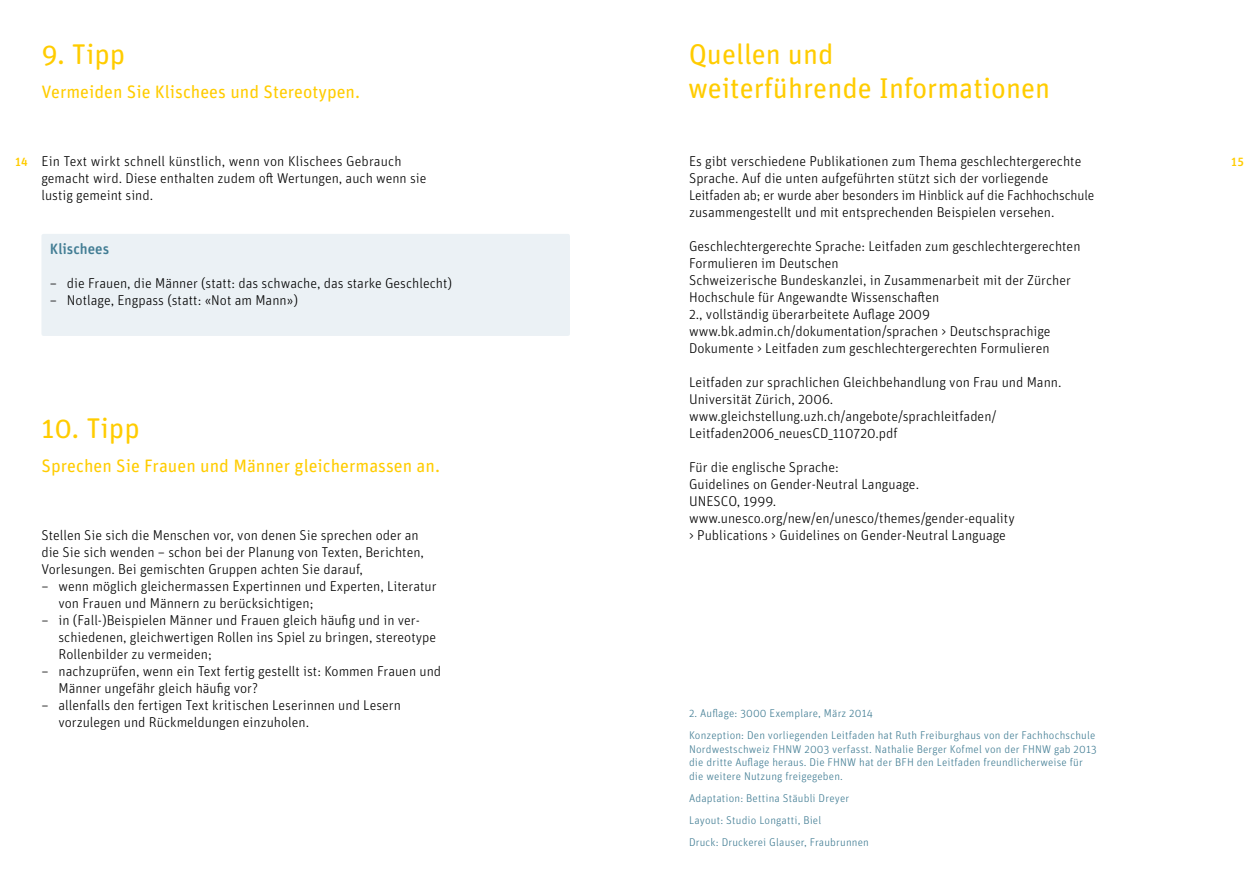
<style>
.page{position:relative;width:1259px;height:893px;background:#fff}
.page>*{position:absolute;margin:0;border:0;box-sizing:border-box;transform-origin:0 0}
.t1{font:28.5px/33.9px "Unit Rounded Pro";color:#fc0}
.t2{font:18px "Unit Rounded Pro";color:#fc0}
.t3{font:500 15px "Unit Rounded Pro";color:#427d94}
.t4{font:300 14.25px/17px "Unit Rounded Pro";color:#000}
.t5{font:500 12px "Unit Rounded Pro";color:#fc0}
.t6{font:300 11.25px/22px "Unit Rounded Pro";letter-spacing:.015em;color:#427d94}
</style>
<div class="page">
<div style="left:41px;top:234px;width:529px;height:102px;background:#ebf1f5;border-radius:2px"></div>
<h1 class="t1" style="left:41px;top:36px;width:85px">9. Tipp</h1>
<p class="t2" style="left:41px;top:79px;width:320px">Vermeiden Sie Klischees und Stereotypen.</p>
<h1 class="t1" style="left:688px;top:36px;width:364px">Quellen und<br>weiterführende Informationen</h1>
<p class="t5" style="left:15px;top:153px;width:14px">14</p>
<p class="t4" style="left:689px;top:152px;width:394px">Es gibt verschiedene Publikationen zum Thema geschlechtergerechte</p>
<p class="t5" style="left:1230px;top:153px;width:15px">15</p>
<p class="t4" style="left:689px;top:169px;width:407px">Sprache. Auf die unten aufgeführten stützt sich der vorliegende<br>Leitfaden ab; er wurde aber besonders im Hinblick auf die Fachhochschule zusammengestellt und mit entsprechenden Beispielen versehen.</p>
<p class="t4" style="left:689px;top:237px;width:393px">Geschlechtergerechte Sprache: Leitfaden zum geschlechtergerechten Formulieren im Deutschen<br>Schweizerische Bundeskanzlei, in Zusammenarbeit mit der Zürcher Hochschule für Angewandte Wissenschaften<br>2., vollständig überarbeitete Auflage 2009 www.bk.admin.ch/dokumentation/sprachen &gt; Deutschsprachige Dokumente &gt; Leitfaden zum geschlechtergerechten Formulieren</p>
<p class="t4" style="left:689px;top:373px;width:374px">Leitfaden zur sprachlichen Gleichbehandlung von Frau und Mann.<br>Universität Zürich, 2006. www.gleichstellung.uzh.ch/angebote/sprachleitfaden/ Leitfaden2006_neuesCD_110720.pdf</p>
<p class="t4" style="left:689px;top:458px;width:327px">Für die englische Sprache:<br>Guidelines on Gender-Neutral Language.<br>UNESCO, 1999. www.unesco.org/new/en/unesco/themes/gender-equality &gt; Publications &gt; Guidelines on Gender-Neutral Language</p>
<p class="t4" style="left:41px;top:152px;width:386px">Ein Text wirkt schnell künstlich, wenn von Klischees Gebrauch gemacht wird. Diese enthalten zudem oft Wertungen, auch wenn sie lustig gemeint sind.</p>
<p class="t3" style="left:50px;top:238px;width:61px">Klischees</p>
<p class="t4" style="left:50px;top:275px;width:404px">– die Frauen, die Männer (statt: das schwache, das starke Geschlecht)</p>
<p class="t4" style="left:50px;top:292px;width:249px">– Notlage, Engpass (statt: «Not am Mann»)</p>
<h1 class="t1" style="left:41px;top:410px;width:100px">10. Tipp</h1>
<p class="t2" style="left:41px;top:453px;width:400px">Sprechen Sie Frauen und Männer gleichermassen an.</p>
<p class="t4" style="left:41px;top:526px;width:384px">Stellen Sie sich die Menschen vor, von denen Sie sprechen oder an die Sie sich wenden – schon bei der Planung von Texten, Berichten,<br>Vorlesungen. Bei gemischten Gruppen achten Sie darauf,</p>
<p class="t4" style="left:58px;top:577px;width:379px;text-indent:-17px">– wenn möglich gleichermassen Expertinnen und Experten, Literatur von Frauen und Männern zu berücksichtigen;</p>
<p class="t4" style="left:58px;top:611px;width:379px;text-indent:-17px">– in (Fall-)Beispielen Männer und Frauen gleich häufig und in ver&shy;schiedenen, gleichwertigen Rollen ins Spiel zu bringen, stereotype<br>Rollenbilder zu vermeiden;</p>
<p class="t4" style="left:58px;top:662px;width:384px;text-indent:-17px">– nachzuprüfen, wenn ein Text fertig gestellt ist: Kommen Frauen und<br>Männer ungefähr gleich häufig vor?</p>
<p class="t4" style="left:58px;top:696px;width:344px;text-indent:-17px">– allenfalls den fertigen Text kritischen Leserinnen und Lesern vorzulegen und Rückmeldungen einzuholen.</p>
<p class="t6" style="left:689px;top:702px;width:408px">2. Auflage: 3000 Exemplare, März 2014<br>Konzeption: Den vorliegenden Leitfaden hat Ruth Freiburghaus von der Fachhochschule</p>
<p class="t6" style="left:689px;top:742px;width:409px;line-height:13.6px">Nordwestschweiz FHNW 2003 verfasst. Nathalie Berger Kofmel von der FHNW gab 2013 die dritte Auflage heraus. Die FHNW hat der BFH den Leitfaden freundlicherweise für die weitere Nutzung freigegeben.</p>
<p class="t6" style="left:689px;top:787px;width:181px">Adaptation: Bettina Stäubli Dreyer<br>Layout: Studio Longatti, Biel<br>Druck: Druckerei Glauser, Fraubrunnen</p>
</div>
